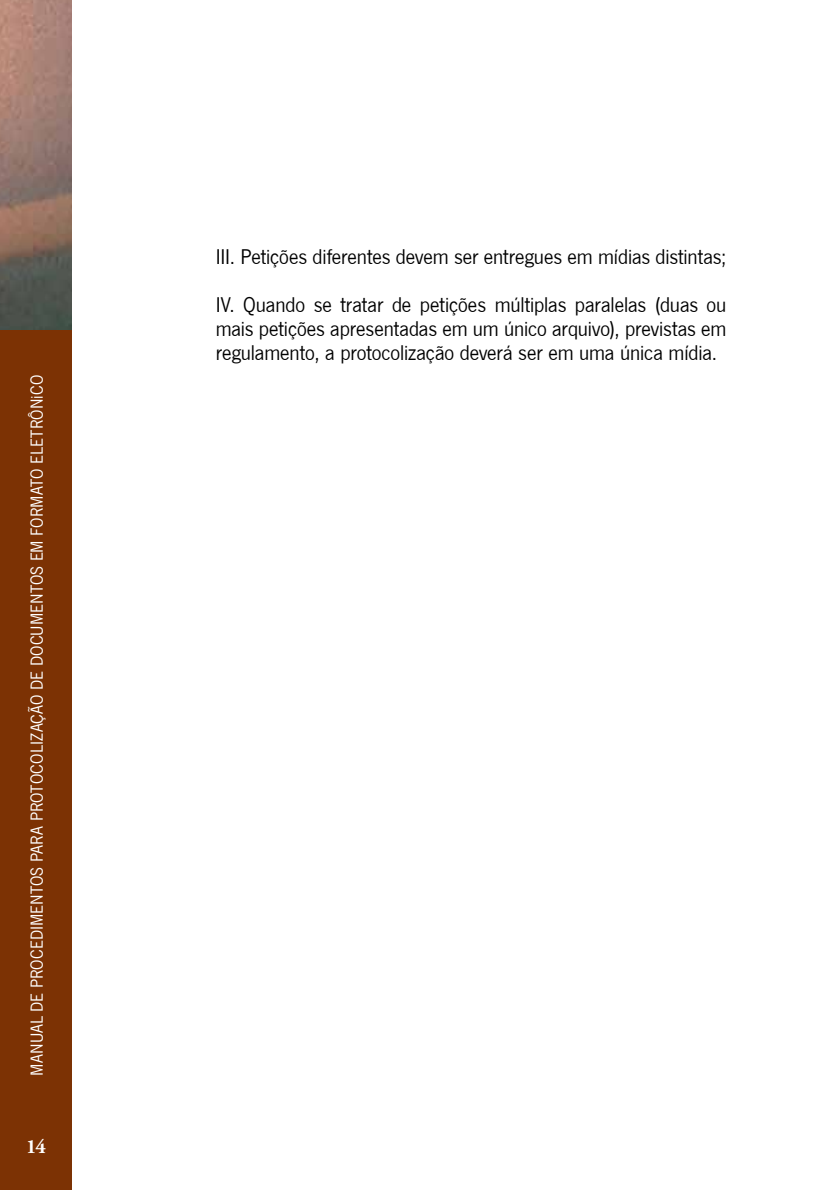
<style>
.page{position:relative;width:840px;height:1191px;background:#fff}
.page>*{position:absolute;margin:0;border:0;box-sizing:border-box;transform-origin:0 0}
.t1{font:22px/48px "Newcastle";letter-spacing:-.005em;color:#000}
.t2{font:700 20px "Adobe Garamond Pro";color:#fff}
.t3{font:18px "Newcastle";letter-spacing:.005em;color:#fff}
</style>
<div class="page">
<div style="left:0;top:329px;width:72px;height:861px;background:#7c3204"></div>
<img style="left:0;top:0;width:71px;height:329px">
<p class="t3" style="left:27px;top:1075px;width:702px;rotate:-90deg">MANUAL DE PROCEDIMENTOS PARA PROTOCOLIZAÇÃO DE DOCUMENTOS EM FORMATO ELETRÔNiCO</p>
<p class="t2" style="left:26px;top:1134px;width:21px">14</p>
<p class="t1" style="left:215px;top:233px;width:512px">III. Petições diferentes devem ser entregues em mídias distintas;<br>IV. Quando se tratar de petições múltiplas paralelas (duas ou</p>
<p class="t1" style="left:215px;top:317px;width:512px;line-height:24px">mais petições apresentadas em um único arquivo), previstas em regulamento, a protocolização deverá ser em uma única mídia.</p>
</div>
